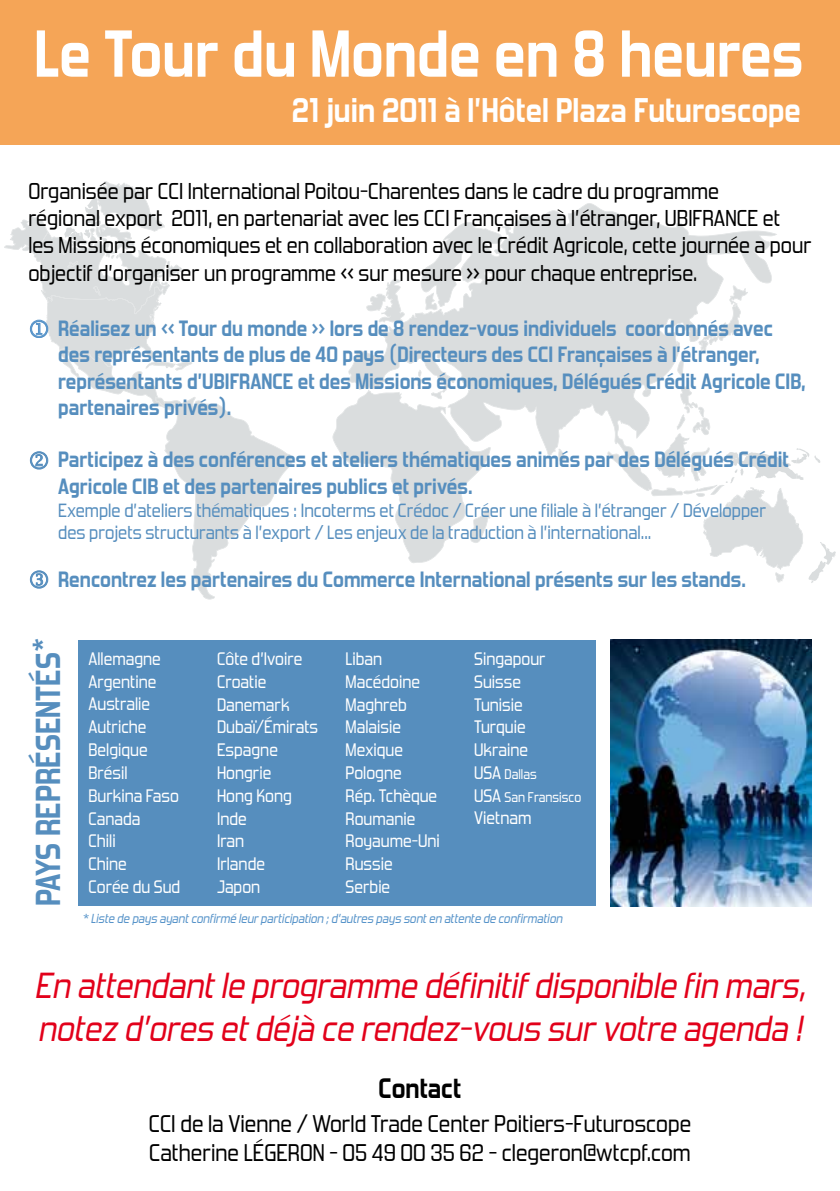
<style>
.page{position:relative;width:840px;height:1191px;background:#fff}
.page>*{position:absolute;margin:0;border:0;box-sizing:border-box;transform-origin:0 0}
.t1{font:700 66px "Forgotten Futurist Rg";color:#fff}
.t2{font:italic 36px/43.2px "Forgotten Futurist Rg";color:#e2001a}
.t3{font:700 34.4px "Forgotten Futurist Rg";color:#568ebe}
.t4{font:700 34px "Forgotten Futurist Rg";color:#fff}
.t5{font:700 28px "Forgotten Futurist Rg";color:#000}
.t6{font:24px/28.8px "Forgotten Futurist Rg";color:#000}
.t7{font:22.8px/27.4px "Forgotten Futurist Rg";color:#000}
.t8{font:700 22px/26.4px "Forgotten Futurist Rg";color:#568ebe}
.t9{font:19px/22.8px "Forgotten Futurist Rg";color:#568ebe}
.t10{font:18px/22.8px "Forgotten Futurist Rg";color:#fff}
.t11{font:14px/22.8px "Forgotten Futurist Rg";color:#fff}
.t12{font:italic 13px "Forgotten Futurist Rg";color:#5693c9}
.s1{font-size:18px}
</style>
<div class="page">
<div style="left:0;top:0;width:839px;height:145px;background:#f5a557"></div>
<svg style="left:394px;top:203px;width:382px;height:76px;fill:#daddde"></svg>
<svg style="left:332px;top:279px;width:503px;height:304px"></svg>
<div style="left:78px;top:640px;width:517px;height:266px;background:#568ebe"></div>
<img style="left:610px;top:639px;width:201px;height:267px">
<svg style="left:4px;top:181px;width:288px;height:418px"></svg>
<h1 class="t1" style="left:34px;top:14px;width:770px">Le Tour du Monde en 8 heures</h1>
<h3 class="t4" style="left:291px;top:89px;width:510px">21 juin 2011 à l’Hôtel Plaza Futuroscope</h3>
<p class="t7" style="left:28px;top:177px;width:784px">Organisée par CCI International Poitou-Charentes dans le cadre du programme<br>régional export 2011, en partenariat avec les CCI Françaises à l’étranger, UBIFRANCE et les Missions économiques et en collaboration avec le Crédit Agricole, cette journée a pour objectif d’organiser un programme « sur mesure » pour chaque entreprise.</p>
<p class="t8" style="left:58px;top:315px;width:748px">Réalisez un « Tour du monde » lors de 8 rendez-vous individuels coordonnés avec des représentants de plus de 40 pays (Directeurs des CCI Françaises à l’étranger, représentants d’UBIFRANCE et des Missions économiques, Délégués Crédit Agricole CIB, partenaires privés).</p>
<p class="t8" style="left:58px;top:446px;width:732px">Participez à des conférences et ateliers thématiques animés par des Délégués Crédit<br>Agricole CIB et des partenaires publics et privés.</p>
<p class="t9" style="left:58px;top:498px;width:709px">Exemple d’ateliers thématiques : Incoterms et Crédoc / Créer une filiale à l’étranger / Développer des projets structurants à l’export / Les enjeux de la traduction à l’international...</p>
<p class="t8" style="left:28px;top:565px;width:718px">● Rencontrez les partenaires du Commerce International présents sur les stands.</p>
<h3 class="t3" style="left:27px;top:906px;width:270px;rotate:-90deg">pays représentés<sup>*</sup></h3>
<p class="t10" style="left:88px;top:647px;width:93px">Allemagne<br>Argentine<br>Australie<br>Autriche<br>Belgique<br>Brésil<br>Burkina Faso<br>Canada<br>Chili<br>Chine<br>Corée du Sud</p>
<p class="t10" style="left:217px;top:647px;width:103px">Côte d’Ivoire<br>Croatie<br>Danemark<br>Dubaï/émirats<br>Espagne<br>Hongrie<br>Hong Kong<br>Inde<br>Iran<br>Irlande<br>Japon</p>
<p class="t10" style="left:345px;top:647px;width:96px">Liban<br>Macédoine<br>Maghreb<br>Malaisie<br>Mexique<br>Pologne<br>Rép. Tchèque<br>Roumanie<br>Royaume-Uni<br>Russie<br>Serbie</p>
<p class="t10" style="left:474px;top:647px;width:73px">Singapour<br>Suisse<br>Tunisie<br>Turquie<br>Ukraine</p>
<p class="t11" style="left:474px;top:762px;width:109px"><span class="s1">USA</span> Dallas<br><span class="s1">USA</span> San Fransisco</p>
<p class="t10" style="left:474px;top:806px;width:59px">Vietnam</p>
<p class="t12" style="left:82px;top:910px;width:481px">* Liste de pays ayant confirmé leur participation ; d’autres pays sont en attente de confirmation</p>
<h2 class="t2" style="left:35px;top:963px;width:771px">En attendant le programme définitif disponible fin mars, notez d’ores et déjà ce rendez-vous sur votre agenda !</h2>
<p class="t5" style="left:378px;top:1071px;width:84px">Contact</p>
<p class="t6" style="left:149px;top:1109px;width:543px">CCI de la Vienne / World Trade Center Poitiers-Futuroscope<br>Catherine légeron</p>
<p class="t6" style="left:329px;top:1137px;width:363px">- 05 49 00 35 62 - clegeron@wtcpf.com</p>
</div>
